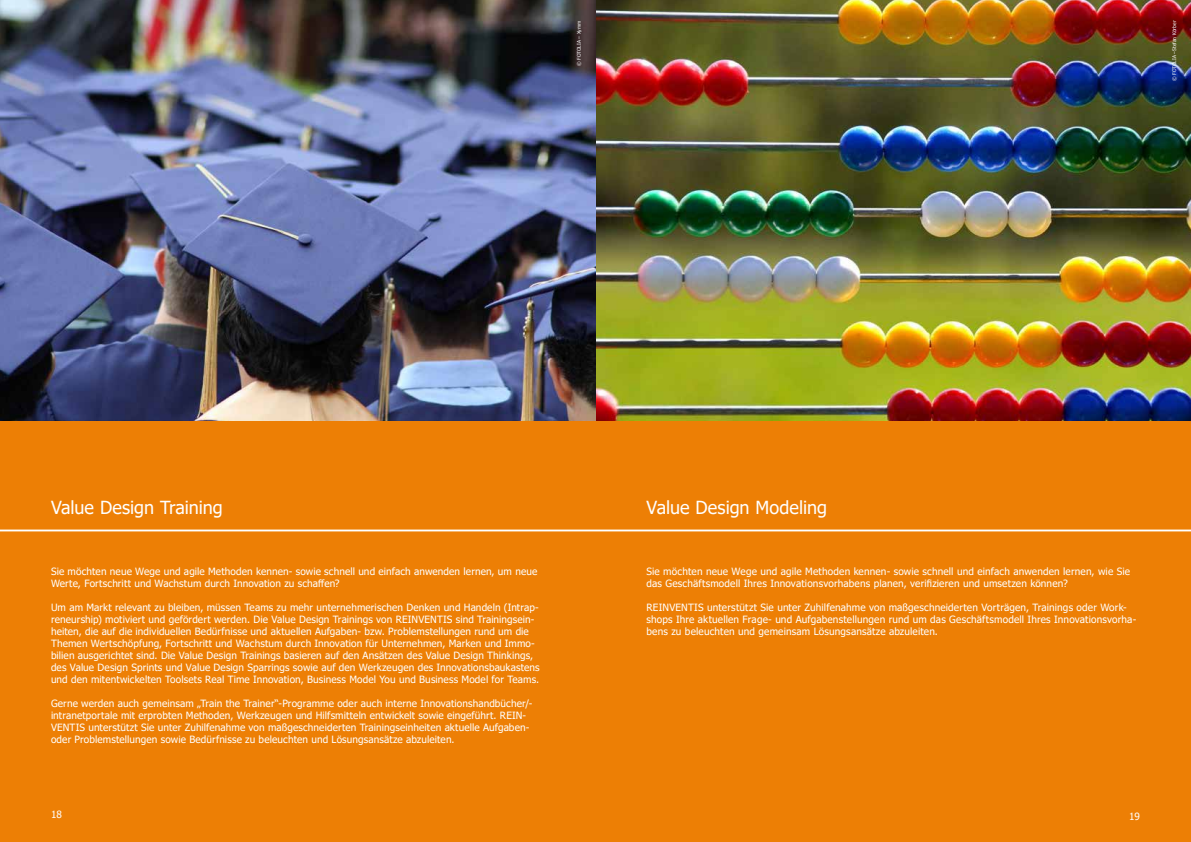
<style>
.page{position:relative;width:1191px;height:842px;background:#fff}
.page>*{position:absolute;margin:0;border:0;box-sizing:border-box;transform-origin:0 0}
.t1{font:18px "Tahoma";color:#fff}
.t2{font:10px/12px "Tahoma";letter-spacing:.01em;color:#fff}
.t3{font:5px "Tahoma";color:#f8f8f8}
</style>
<div class="page">
<div style="left:0;top:421px;width:1191px;height:421px;background:#ed7f05"></div>
<img style="left:0;top:0;width:1191px;height:421px">
<hr style="left:0;top:530px;width:1191px;height:1px;background:#fff">
<p class="t3" style="left:575px;top:66px;width:47px;rotate:-90deg">© FOTOLIA – Xymm</p>
<p class="t3" style="left:1171px;top:81px;width:62px;rotate:-90deg">© FOTOLIA –Stefan Körber</p>
<h1 class="t1" style="left:51px;top:496px;width:173px">Value Design Training</h1>
<p class="t2" style="left:51px;top:566px;width:488px">Sie möchten neue Wege und agile Methoden kennen- sowie schnell und einfach anwenden lernen, um neue<br>Werte, Fortschritt und Wachstum durch Innovation zu schaffen?</p>
<p class="t2" style="left:51px;top:602px;width:490px">Um am Markt relevant zu bleiben, müssen Teams zu mehr unternehmerischen Denken und Handeln (Intrap&shy;reneurship) motiviert und gefördert werden. Die Value Design Trainings von REINVENTIS sind Trainingsein&shy;heiten, die auf die individuellen Bedürfnisse und aktuellen Aufgaben- bzw. Problemstellungen rund um die Themen Wertschöpfung, Fortschritt und Wachstum durch Innovation für Unternehmen, Marken und Immo&shy;bilien ausgerichtet sind. Die Value Design Trainings basieren auf den Ansätzen des Value Design Thinkings, des Value Design Sprints und Value Design Sparrings sowie auf den Werkzeugen des Innovationsbaukastens und den mitentwickelten Toolsets Real Time Innovation, Business Model You und Business Model for Teams.</p>
<p class="t2" style="left:51px;top:698px;width:483px">Gerne werden auch gemeinsam „Train the Trainer“-Programme oder auch interne Innovationshandbücher/- intranetportale mit erprobten Methoden, Werkzeugen und Hilfsmitteln entwickelt sowie eingeführt. REIN-VENTIS unterstützt Sie unter Zuhilfenahme von maßgeschneiderten Trainingseinheiten aktuelle Aufgaben&shy;oder Problemstellungen sowie Bedürfnisse zu beleuchten und Lösungsansätze abzuleiten.</p>
<h1 class="t1" style="left:646px;top:496px;width:182px">Value Design Modeling</h1>
<p class="t2" style="left:646px;top:566px;width:485px">Sie möchten neue Wege und agile Methoden kennen- sowie schnell und einfach anwenden lernen, wie Sie das Geschäftsmodell Ihres Innovationsvorhabens planen, verifizieren und umsetzen können?</p>
<p class="t2" style="left:646px;top:602px;width:491px">REINVENTIS unterstützt Sie unter Zuhilfenahme von maßgeschneiderten Vorträgen, Trainings oder Work&shy;shops Ihre aktuellen Frage- und Aufgabenstellungen rund um das Geschäftsmodell Ihres Innovationsvorha&shy;bens zu beleuchten und gemeinsam Lösungsansätze abzuleiten.</p>
<p class="t2" style="left:51px;top:809px;width:12px">18</p>
<p class="t2" style="left:1129px;top:811px;width:12px">19</p>
</div>
